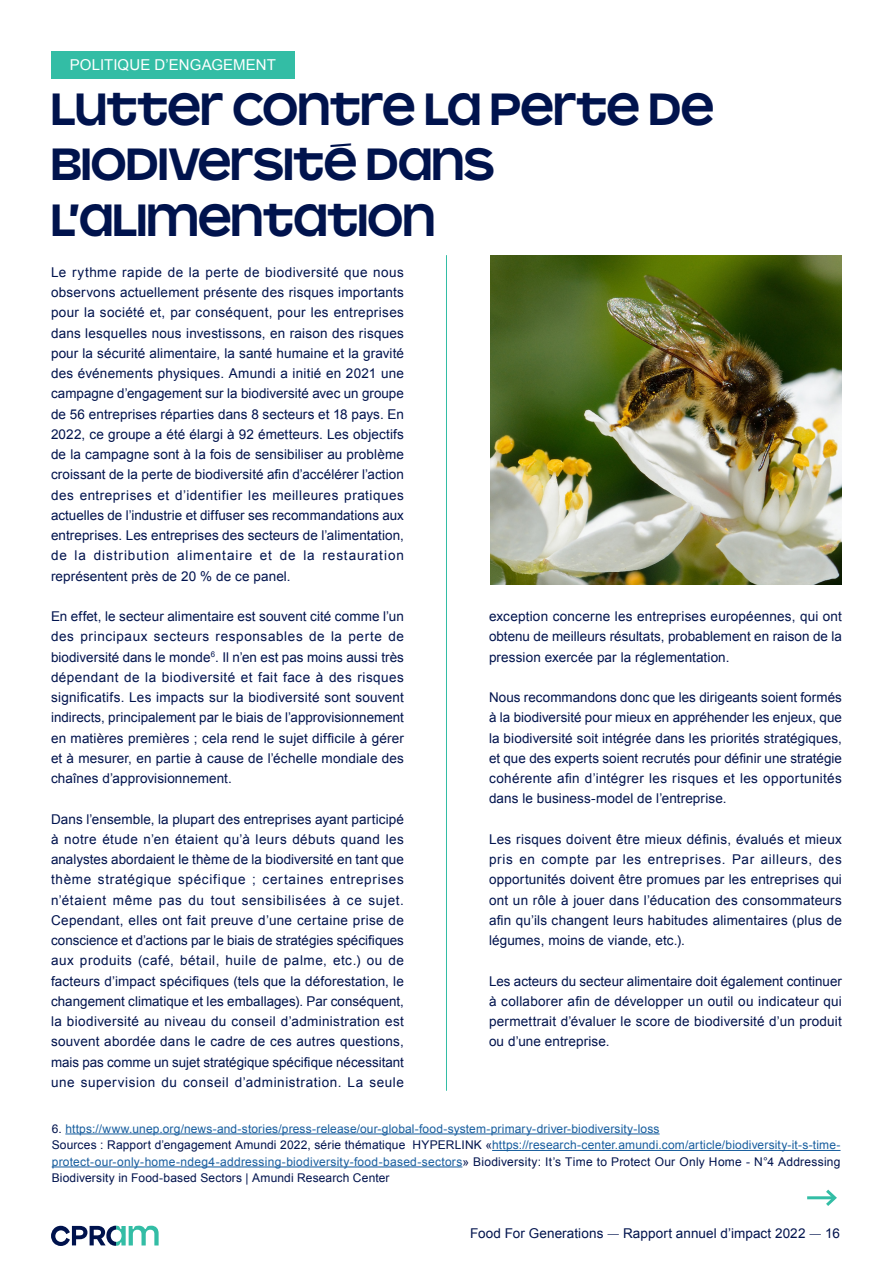
<style>
.page{position:relative;width:893px;height:1263px;background:#fff}
.page>*{position:absolute;margin:0;border:0;box-sizing:border-box;transform-origin:0 0}
.Grand_Titre{font:700 45px/55.5px "Maax Unicase";letter-spacing:-.01em;color:#00134d}
.Texte_encadré___10_pts{font:15px "Arial";letter-spacing:.005em;color:#fff}
.Texte___9_pts{font:13.5px/20.2px "Arial";letter-spacing:.01em;color:#00134d;text-align:justify}
.Texte___9_pts-2{font:12px/16.5px "Arial";letter-spacing:.01em;color:#00134d;text-align:justify}
.Texte___9_pts-3{font:12px "Arial";letter-spacing:.01em;color:#175d9e}
.s1{color:#00134d}
.s2{color:#175d9e}
.s3{font-family:"Sang Bleu Kingdom"}
</style>
<div class="page">
<svg style="left:51px;top:1226px;width:108px;height:20px"></svg>
<hr style="left:446px;top:255px;width:1px;height:836px;background:#33bda5">
<hr style="left:65px;top:1133px;width:595px;height:1px;background:#175d9e">
<hr style="left:492px;top:1150px;width:348px;height:1px;background:#175d9e">
<hr style="left:52px;top:1166px;width:410px;height:1px;background:#175d9e">
<hr style="left:807px;top:1196px;width:28px;height:3px;background:#33bda5">
<svg style="left:823px;top:1189px;width:14px;height:17px"></svg>
<img style="left:490px;top:255px;width:352px;height:329px">
<div style="left:51px;top:51px;width:244px;height:28px;background:#33bda5"></div>
<p class="Texte_encadré___10_pts" style="left:70px;top:55px;width:208px">POLITIQUE D’ENGAGEMENT</p>
<p class="Grand_Titre" style="left:51px;top:78px;width:665px">LUTTER CONTRE LA PERTE DE</p>
<p class="Grand_Titre" style="left:51px;top:134px;width:445px">BIODIVERSITÉ DANS<br>L’ALIMENTATION</p>
<p class="Texte___9_pts" style="left:51px;top:262px;width:354px">Le rythme rapide de la perte de biodiversité que nous observons actuellement présente des risques importants pour la société et, par conséquent, pour les entreprises dans lesquelles nous investissons, en raison des risques pour la sécurité alimentaire, la santé humaine et la gravité des événements physiques. Amundi a initié en 2021 une campagne d’engagement sur la biodiversité avec un groupe de 56 entreprises réparties dans 8 secteurs et 18 pays. En 2022, ce groupe a été élargi à 92 émetteurs. Les objectifs de la campagne sont à la fois de sensibiliser au problème croissant de la perte de biodiversité afin d’accélérer l’action des entreprises et d’identifier les meilleures pratiques actuelles de l’industrie et diffuser ses recommandations aux entreprises. Les entreprises des secteurs de l’alimentation, de la distribution alimentaire et de la restauration représentent près de 20 % de ce panel.</p>
<p class="Texte___9_pts" style="left:51px;top:606px;width:354px">En effet, le secteur alimentaire est souvent cité comme l’un des principaux secteurs responsables de la perte de biodiversité dans le monde<sup>6</sup>. Il n’en est pas moins aussi très dépendant de la biodiversité et fait face à des risques significatifs. Les impacts sur la biodiversité sont souvent indirects, principalement par le biais de l’approvisionnement en matières premières ; cela rend le sujet difficile à gérer et à mesurer, en partie à cause de l’échelle mondiale des chaînes d’approvisionnement.</p>
<p class="Texte___9_pts" style="left:51px;top:809px;width:354px">Dans l’ensemble, la plupart des entreprises ayant participé à notre étude n’en étaient qu’à leurs débuts quand les analystes abordaient le thème de la biodiversité en tant que thème stratégique spécifique ; certaines entreprises n’étaient même pas du tout sensibilisées à ce sujet.<br>Cependant, elles ont fait preuve d’une certaine prise de conscience et d’actions par le biais de stratégies spécifiques aux produits (café, bétail, huile de palme, etc.) ou de facteurs d’impact spécifiques (tels que la déforestation, le changement climatique et les emballages). Par conséquent, la biodiversité au niveau du conseil d’administration est souvent abordée dans le cadre de ces autres questions, mais pas comme un sujet stratégique spécifique nécessitant une supervision du conseil d’administration. La seule</p>
<p class="Texte___9_pts" style="left:489px;top:606px;width:354px">exception concerne les entreprises européennes, qui ont obtenu de meilleurs résultats, probablement en raison de la pression exercée par la réglementation.</p>
<p class="Texte___9_pts" style="left:489px;top:687px;width:354px">Nous recommandons donc que les dirigeants soient formés à la biodiversité pour mieux en appréhender les enjeux, que la biodiversité soit intégrée dans les priorités stratégiques, et que des experts soient recrutés pour définir une stratégie cohérente afin d’intégrer les risques et les opportunités dans le business-model de l’entreprise.</p>
<p class="Texte___9_pts" style="left:489px;top:829px;width:354px">Les risques doivent être mieux définis, évalués et mieux pris en compte par les entreprises. Par ailleurs, des opportunités doivent être promues par les entreprises qui ont un rôle à jouer dans l’éducation des consommateurs afin qu’ils changent leurs habitudes alimentaires (plus de légumes, moins de viande, etc.).</p>
<p class="Texte___9_pts" style="left:489px;top:971px;width:354px">Les acteurs du secteur alimentaire doit également continuer à collaborer afin de développer un outil ou indicateur qui permettrait d’évaluer le score de biodiversité d’un produit ou d’une entreprise.</p>
<p class="Texte___9_pts-3" style="left:52px;top:1120px;width:609px"><span class="s1">6.</span> https://www.unep.org/news-and-stories/press-release/our-global-food-system-primary-driver-biodiversity-loss</p>
<p class="Texte___9_pts-2" style="left:52px;top:1137px;width:790px">Sources : Rapport d’engagement Amundi 2022, série thématique HYPERLINK «<span class="s2">https://research-center.amundi.com/article/biodiversity-it-s-time&shy;protect-our-only-home-ndeg4-addressing-biodiversity-food-based-sectors</span>» Biodiversity: It’s Time to Protect Our Only Home - N°4 Addressing Biodiversity in Food-based Sectors | Amundi Research Center</p>
<p class="Texte___9_pts" style="left:470px;top:1223px;width:371px">Food For Generations <span class="s3">—</span> Rapport annuel d’impact 2022 <span class="s3">—</span> 16</p>
</div>
